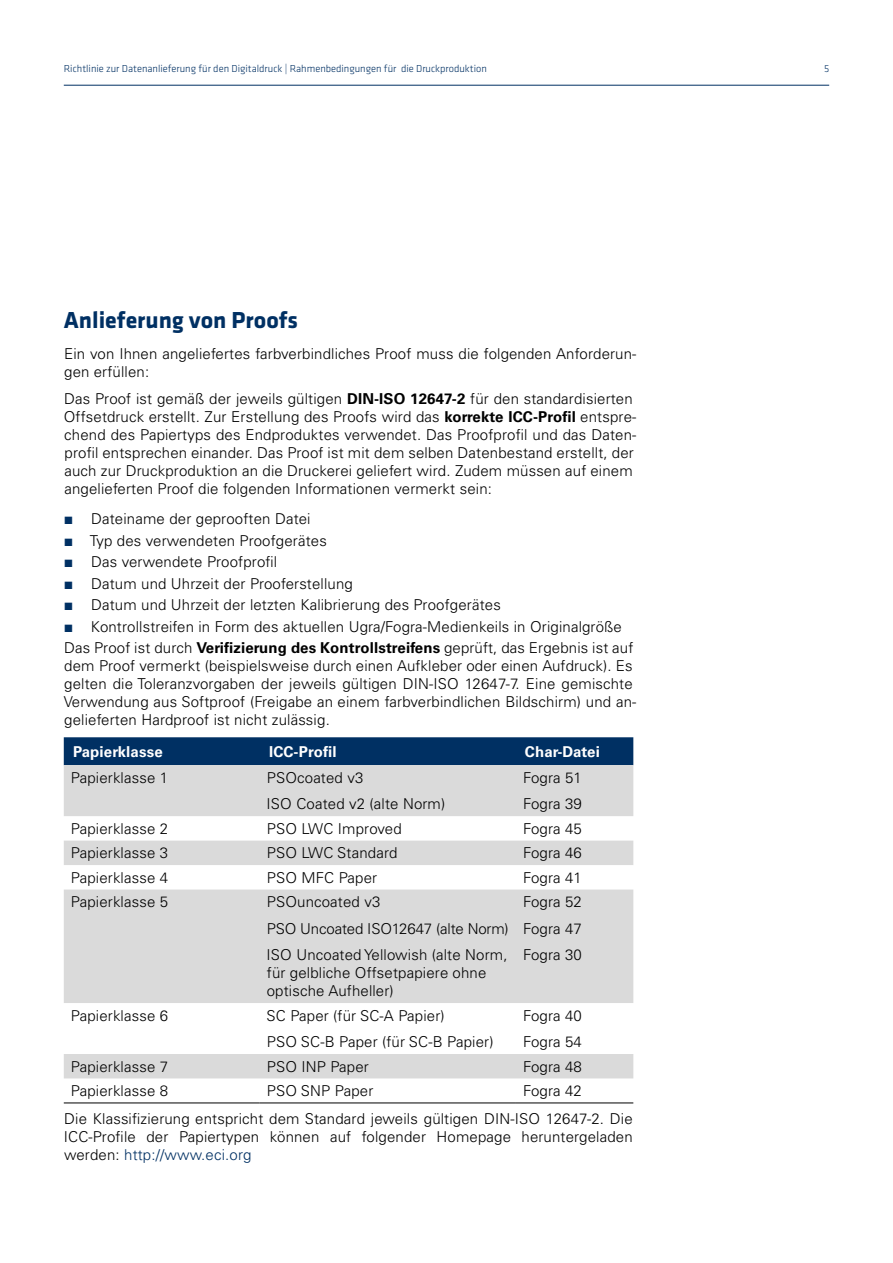
<style>
.page{position:relative;width:893px;height:1263px;background:#fff}
.page>*{position:absolute;margin:0;border:0;box-sizing:border-box;transform-origin:0 0}
.t1{font:700 24px "Klavika";color:#003063}
.t2{font:300 15px/18px "Univers LT Pro 45";letter-spacing:.01em;color:#000}
.t3{font:700 15px "Univers LT Pro 65";letter-spacing:.01em;color:#fff}
.t4{font:300 15px "Univers LT Pro 45";letter-spacing:-.01em;color:#000}
.t5{font:300 10.5px "Klavika";color:#003063}
.s1{font-family:"Univers LT Pro 65";font-weight:700}
.s2{font-family:"Klavika";color:#003063}
.s3{color:#003063}
</style>
<div class="page">
<hr style="left:64px;top:85px;width:765px;height:1px;background:#003063">
<div style="left:64px;top:737px;width:569px;height:28px;background:#003063"></div>
<svg style="left:64px;top:765px;width:569px;height:313px;fill:#dadada"></svg>
<hr style="left:64px;top:1102px;width:196px;height:1px;background:#000">
<hr style="left:260px;top:1102px;width:256px;height:1px;background:#000">
<hr style="left:516px;top:1102px;width:117px;height:1px;background:#000">
<p class="t5" style="left:64px;top:62px;width:425px">Richtlinie zur Datenanlieferung für den Digitaldruck | Rahmenbedingungen für die Druckproduktion</p>
<p class="t5" style="left:824px;top:62px;width:7px">5</p>
<p class="t1" style="left:64px;top:303px;width:236px">Anlieferung von Proofs</p>
<p class="t2" style="left:64px;top:345px;width:574px">Ein von Ihnen angeliefertes farbverbindliches Proof muss die folgenden Anforderun&shy;gen erfüllen:</p>
<p class="t2" style="left:64px;top:389px;width:574px">Das Proof ist gemäß der jeweils gültigen <span class="s1">DIN-ISO 12647-2</span> für den standardisierten Offsetdruck erstellt. Zur Erstellung des Proofs wird das <span class="s1">korrekte ICC-Profil</span> entspre&shy;chend des Papiertyps des Endproduktes verwendet. Das Proofprofil und das Daten&shy;profil entsprechen einander. Das Proof ist mit dem selben Datenbestand erstellt, der auch zur Druckproduktion an die Druckerei geliefert wird. Zudem müssen auf einem angelieferten Proof die folgenden Informationen vermerkt sein:</p>
<p class="t2" style="left:64px;top:510px;width:249px"><span class="s2">˺</span> Dateiname der geprooften Datei</p>
<p class="t2" style="left:64px;top:531px;width:265px"><span class="s2">˺</span> Typ des verwendeten Proofgerätes</p>
<p class="t2" style="left:64px;top:553px;width:215px"><span class="s2">˺</span> Das verwendete Proofprofil</p>
<p class="t2" style="left:64px;top:574px;width:291px"><span class="s2">˺</span> Datum und Uhrzeit der Prooferstellung</p>
<p class="t2" style="left:64px;top:596px;width:439px"><span class="s2">˺</span> Datum und Uhrzeit der letzten Kalibrierung des Proofgerätes</p>
<p class="t2" style="left:64px;top:617px;width:560px"><span class="s2">˺</span> Kontrollstreifen in Form des aktuellen Ugra/Fogra-Medienkeils in Originalgröße</p>
<p class="t2" style="left:64px;top:638px;width:574px">Das Proof ist durch <span class="s1">Verifizierung des Kontrollstreifens</span> geprüft, das Ergebnis ist auf dem Proof vermerkt (beispielsweise durch einen Aufkleber oder einen Aufdruck). Es gelten die Toleranzvorgaben der jeweils gültigen DIN-ISO 12647-7. Eine gemischte Verwendung aus Softproof (Freigabe an einem farbverbindlichen Bildschirm) und an&shy;gelieferten Hardproof ist nicht zulässig.</p>
<p class="t3" style="left:73px;top:742px;width:91px">Papierklasse</p>
<p class="t3" style="left:269px;top:742px;width:69px">ICC-Profil</p>
<p class="t3" style="left:525px;top:742px;width:77px">Char-Datei</p>
<p class="t2" style="left:71px;top:768px;width:99px">Papierklasse 1</p>
<p class="t2" style="left:267px;top:768px;width:98px">PSOcoated v3</p>
<p class="t2" style="left:267px;top:795px;width:180px">ISO Coated v2 (alte Norm)</p>
<p class="t2" style="left:523px;top:768px;width:60px">Fogra 51</p>
<p class="t2" style="left:523px;top:795px;width:60px">Fogra 39</p>
<p class="t2" style="left:71px;top:819px;width:99px">Papierklasse 2</p>
<p class="t2" style="left:267px;top:819px;width:136px">PSO LWC Improved</p>
<p class="t2" style="left:523px;top:819px;width:60px">Fogra 45</p>
<p class="t2" style="left:71px;top:844px;width:99px">Papierklasse 3</p>
<p class="t2" style="left:267px;top:844px;width:132px">PSO LWC Standard</p>
<p class="t2" style="left:523px;top:844px;width:60px">Fogra 46</p>
<p class="t2" style="left:71px;top:868px;width:99px">Papierklasse 4</p>
<p class="t2" style="left:267px;top:868px;width:112px">PSO MFC Paper</p>
<p class="t2" style="left:523px;top:868px;width:60px">Fogra 41</p>
<p class="t2" style="left:71px;top:893px;width:99px">Papierklasse 5</p>
<p class="t2" style="left:267px;top:893px;width:115px">PSOuncoated v3</p>
<p class="t4" style="left:267px;top:919px;width:244px">PSO Uncoated ISO12647 (alte Norm)</p>
<p class="t2" style="left:267px;top:946px;width:242px">ISO Uncoated Yellowish (alte Norm, für gelbliche Offsetpapiere ohne optische Aufheller)</p>
<p class="t2" style="left:523px;top:893px;width:60px">Fogra 52</p>
<p class="t2" style="left:523px;top:919px;width:60px">Fogra 47</p>
<p class="t2" style="left:523px;top:946px;width:60px">Fogra 30</p>
<p class="t2" style="left:71px;top:1006px;width:99px">Papierklasse 6</p>
<p class="t2" style="left:267px;top:1006px;width:180px">SC Paper (für SC-A Papier)</p>
<p class="t2" style="left:267px;top:1033px;width:228px">PSO SC-B Paper (für SC-B Papier)</p>
<p class="t2" style="left:523px;top:1006px;width:60px">Fogra 40</p>
<p class="t2" style="left:523px;top:1033px;width:60px">Fogra 54</p>
<p class="t2" style="left:71px;top:1057px;width:99px">Papierklasse 7</p>
<p class="t2" style="left:267px;top:1057px;width:104px">PSO INP Paper</p>
<p class="t2" style="left:523px;top:1057px;width:60px">Fogra 48</p>
<p class="t2" style="left:71px;top:1082px;width:99px">Papierklasse 8</p>
<p class="t2" style="left:267px;top:1082px;width:108px">PSO SNP Paper</p>
<p class="t2" style="left:523px;top:1082px;width:60px">Fogra 42</p>
<p class="t2" style="left:64px;top:1109px;width:570px;text-align:justify">Die Klassifizierung entspricht dem Standard jeweils gültigen DIN-ISO 12647-2. Die ICC-Profile der Papiertypen können auf folgender Homepage heruntergeladen werden: <span class="s3">http://www.eci.org</span></p>
</div>
